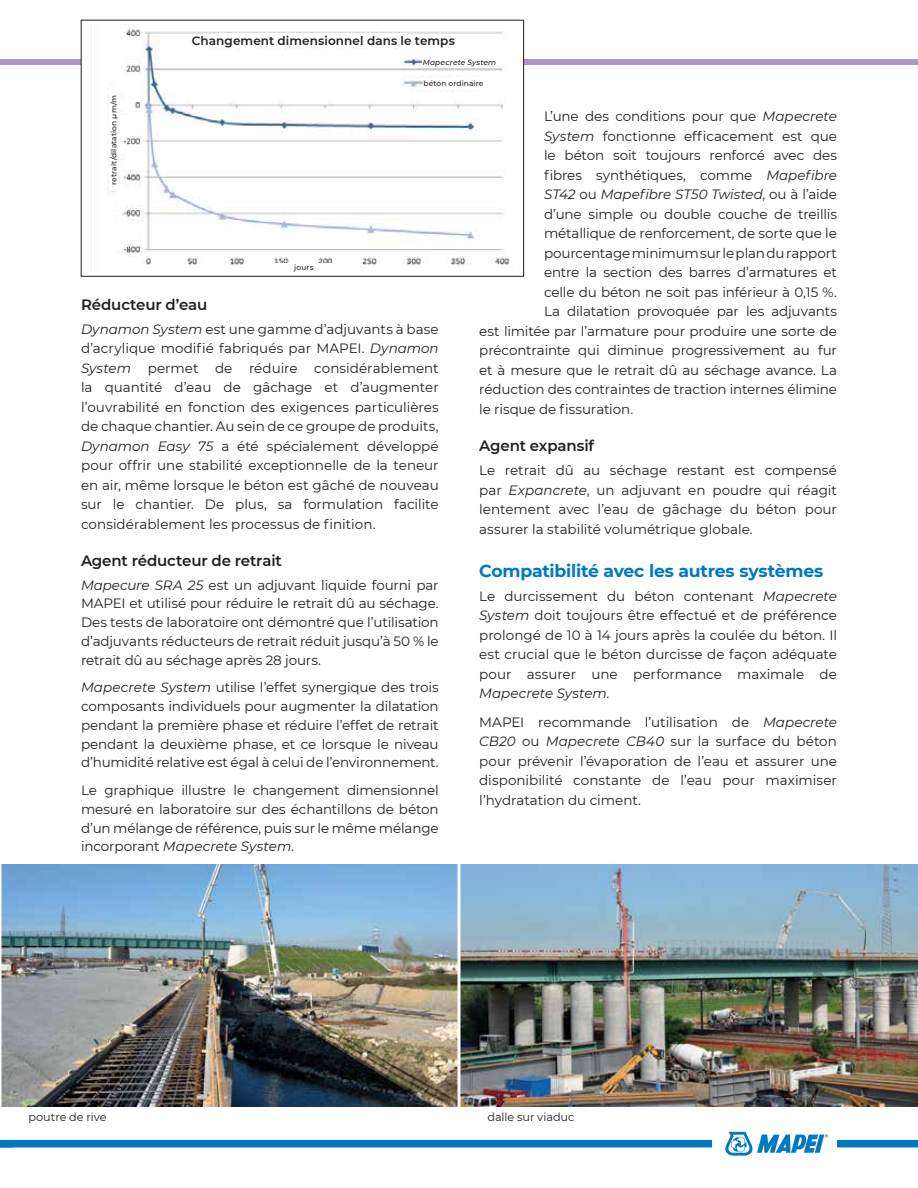
<style>
.page{position:relative;width:918px;height:1188px;background:#fff}
.page>*{position:absolute;margin:0;border:0;box-sizing:border-box;transform-origin:0 0}
.t1{font:700 17.25px "Montserrat";letter-spacing:-.015em;color:#0079c1}
.t2{font:600 15px "Montserrat";letter-spacing:-.01em;color:#231f20}
.t3{font:13.5px/19.5px "Montserrat";letter-spacing:-.005em;color:#231f20;text-align:justify}
.t4{font:italic 13.5px "Montserrat";letter-spacing:-.005em;color:#231f20}
.t5{font:600 12px "Montserrat";letter-spacing:.01em;color:#231f20}
.t6{font:11.25px "Montserrat";color:#231f20}
.t7{font:500 7.5px "Montserrat";letter-spacing:.015em;color:#231f20}
.t8{font:italic 500 7.5px "Montserrat";letter-spacing:.015em;color:#231f20}
.s1{font-style:italic}
.s2{font-style:normal}
</style>
<div class="page">
<div style="left:0;top:1140px;width:918px;height:7px;background:#0079c1"></div>
<div style="left:712px;top:1132px;width:125px;height:24px;background:#fff"></div>
<svg style="left:725px;top:1132px;width:103px;height:24px"></svg>
<div style="left:0;top:59px;width:918px;height:6px;background:#b195c6"></div>
<img style="left:2px;top:864px;width:916px;height:243px">
<hr style="left:458px;top:864px;width:2px;height:243px;background:#fff">
<div style="left:81px;top:20px;width:443px;height:256px;background:#fff"></div>
<img style="left:107px;top:27px;width:405px;height:238px">
<div style="left:217px;top:33px;width:190px;height:14px;background:#fff"></div>
<div style="left:423px;top:78px;width:62px;height:11px;background:#fff"></div>
<div style="left:273px;top:264px;width:63px;height:9px;background:#fff"></div>
<div style="left:422px;top:57px;width:75px;height:11px;background:#fff"></div>
<div style="left:109px;top:88px;width:10px;height:103px;background:#fff"></div>
<p class="t5" style="left:192px;top:32px;width:265px">Changement dimensionnel dans le temps</p>
<p class="t7" style="left:423px;top:78px;width:62px">béton ordinaire</p>
<p class="t8" style="left:423px;top:57px;width:75px">Mapecrete System</p>
<p class="t7" style="left:108px;top:185px;width:92px;rotate:-90deg">retrait/dilatation µm/m</p>
<p class="t7" style="left:294px;top:262px;width:21px">jours</p>
<p class="t2" style="left:81px;top:294px;width:128px">Réducteur d’eau</p>
<p class="t3" style="left:81px;top:319px;width:359px"><span class="s1">Dynamon System</span> est une gamme d’adjuvants à base d’acrylique modifié fabriqués par MAPEI. <span class="s1">Dynamon System</span> permet de réduire considérablement la quantité d’eau de gâchage et d’augmenter l’ouvrabilité en fonction des exigences particulières de chaque chantier. Au sein de ce groupe de produits, <span class="s1">Dynamon Easy 75</span> a été spécialement développé pour offrir une stabilité exceptionnelle de la teneur en air, même lorsque le béton est gâché de nouveau sur le chantier. De plus, sa formulation facilite considérablement les processus de finition.</p>
<p class="t2" style="left:81px;top:550px;width:202px">Agent réducteur de retrait</p>
<p class="t3" style="left:81px;top:575px;width:359px;line-height:18.8px"><span class="s1">Mapecure SRA 25</span> est un adjuvant liquide fourni par MAPEI et utilisé pour réduire le retrait dû au séchage.<br>Des tests de laboratoire ont démontré que l’utilisation d’adjuvants réducteurs de retrait réduit jusqu’à 50 % le retrait dû au séchage après 28 jours.</p>
<p class="t3" style="left:81px;top:678px;width:359px;line-height:18.8px"><span class="s1">Mapecrete System</span> utilise l’effet synergique des trois composants individuels pour augmenter la dilatation pendant la première phase et réduire l’effet de retrait pendant la deuxième phase, et ce lorsque le niveau d’humidité relative est égal à celui de l’environnement.</p>
<p class="t3" style="left:81px;top:781px;width:359px;line-height:18.8px">Le graphique illustre le changement dimensionnel mesuré en laboratoire sur des échantillons de béton d’un mélange de référence, puis sur le même mélange incorporant <span class="s1">Mapecrete System</span>.</p>
<p class="t3" style="left:544px;top:106px;width:294px">L’une des conditions pour que <span class="s1">Mapecrete</span></p>
<p class="t3" style="left:544px;top:126px;width:294px"><span class="s1">System</span> fonctionne efficacement est que</p>
<p class="t3" style="left:544px;top:145px;width:294px">le béton soit toujours renforcé avec des</p>
<p class="t3" style="left:544px;top:165px;width:294px">fibres synthétiques, comme <span class="s1">Mapefibre</span></p>
<p class="t4" style="left:544px;top:185px;width:294px">ST42 <span class="s2">ou</span> Mapefibre ST50 Twisted<span class="s2">, ou à l’aide</span></p>
<p class="t3" style="left:544px;top:204px;width:294px">d’une simple ou double couche de treillis</p>
<p class="t3" style="left:544px;top:223px;width:294px">métallique de renforcement, de sorte que le</p>
<p class="t3" style="left:544px;top:243px;width:294px">pourcentage minimum sur le plan du rapport</p>
<p class="t3" style="left:544px;top:262px;width:294px">entre la section des barres d’armatures et</p>
<p class="t3" style="left:544px;top:282px;width:294px">celle du béton ne soit pas inférieur à 0,15 %.</p>
<p class="t3" style="left:544px;top:301px;width:294px">La dilatation provoquée par les adjuvants</p>
<p class="t3" style="left:479px;top:321px;width:359px">est limitée par l’armature pour produire une sorte de</p>
<p class="t3" style="left:479px;top:340px;width:359px">précontrainte qui diminue progressivement au fur</p>
<p class="t3" style="left:479px;top:359px;width:359px">et à mesure que le retrait dû au séchage avance. La</p>
<p class="t3" style="left:479px;top:379px;width:359px">réduction des contraintes de traction internes élimine</p>
<p class="t3" style="left:479px;top:398px;width:155px">le risque de fissuration.</p>
<p class="t2" style="left:479px;top:435px;width:116px">Agent expansif</p>
<p class="t3" style="left:479px;top:460px;width:359px">Le retrait dû au séchage restant est compensé par <span class="s1">Expancrete</span>, un adjuvant en poudre qui réagit lentement avec l’eau de gâchage du béton pour assurer la stabilité volumétrique globale.</p>
<p class="t1" style="left:479px;top:558px;width:346px">Compatibilité avec les autres systèmes</p>
<p class="t3" style="left:479px;top:586px;width:359px">Le durcissement du béton contenant <span class="s1">Mapecrete System</span> doit toujours être effectué et de préférence prolongé de 10 à 14 jours après la coulée du béton. Il est crucial que le béton durcisse de façon adéquate pour assurer une performance maximale de <span class="s1">Mapecrete System</span>.</p>
<p class="t3" style="left:479px;top:712px;width:359px">MAPEI recommande l’utilisation de <span class="s1">Mapecrete CB20</span> ou <span class="s1">Mapecrete CB40</span> sur la surface du béton pour prévenir l’évaporation de l’eau et assurer une disponibilité constante de l’eau pour maximiser l’hydratation du ciment.</p>
<p class="t6" style="left:28px;top:1109px;width:80px">poutre de rive</p>
<p class="t6" style="left:488px;top:1109px;width:89px">dalle sur viaduc</p>
</div>
